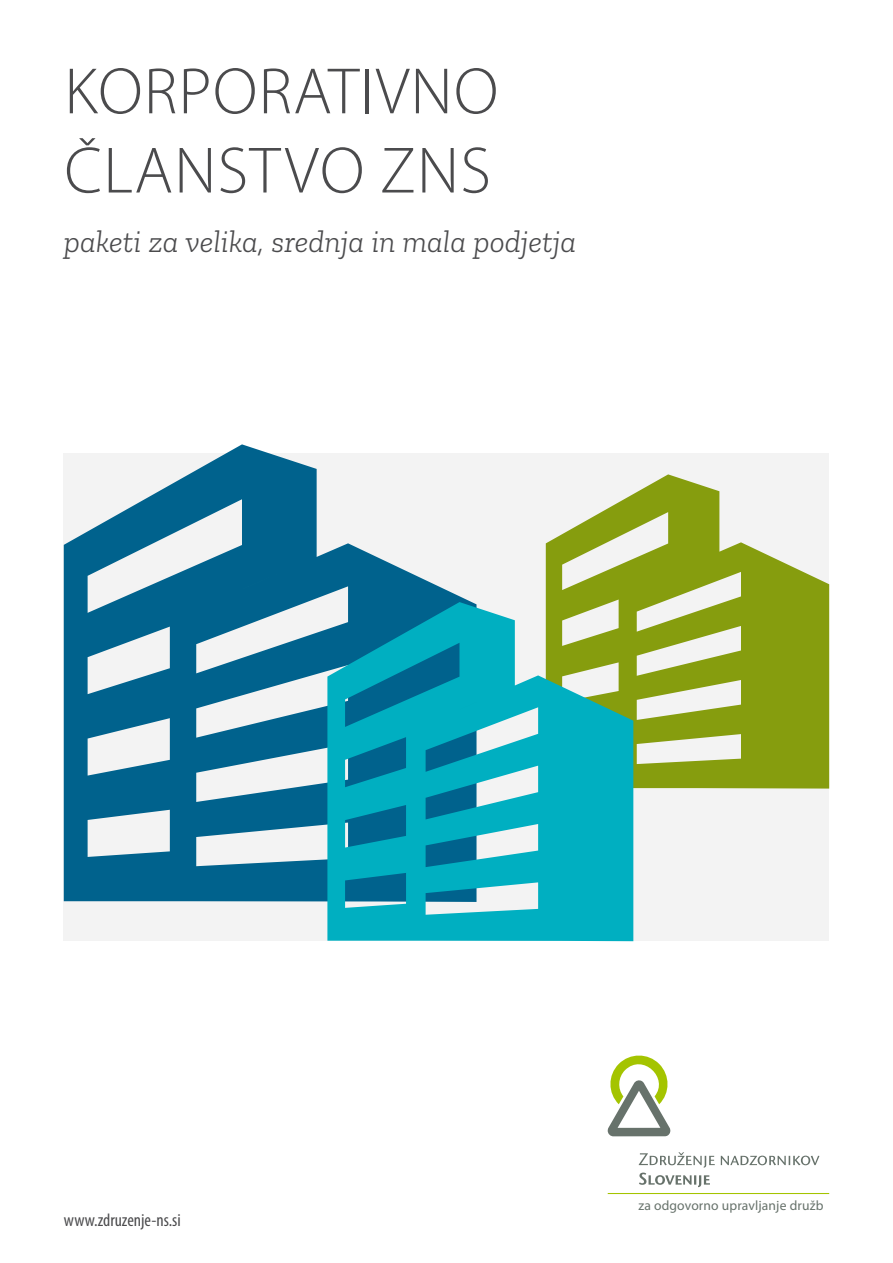
<style>
.page{position:relative;width:893px;height:1263px;background:#fff}
.page>*{position:absolute;margin:0;border:0;box-sizing:border-box;transform-origin:0 0}
.t1{font:300 66px/79.2px "Myriad Pro";letter-spacing:.02em;color:#4b4b4d}
.t2{font:italic 300 31.5px "Zilla Slab";color:#4b4b4d}
.t3{font:condensed 18px "Myriad Pro";color:#4b4b4d}
.t4{font:13.65px "Myriad Pro";letter-spacing:.01em;color:#67726b}
</style>
<div class="page">
<div style="left:64px;top:454px;width:765px;height:487px;background:#f3f3f3"></div>
<svg style="left:546px;top:474px;width:283px;height:314px;fill:#869d0e"></svg>
<svg style="left:608px;top:1055px;width:63px;height:81px"></svg>
<svg style="left:639px;top:1152px;width:180px;height:35px"></svg>
<hr style="left:608px;top:1193px;width:221px;height:1px;background:#a4c400">
<svg style="left:64px;top:444px;width:412px;height:458px;fill:#00628d"></svg>
<svg style="left:327px;top:602px;width:306px;height:339px;background:#27aab5"></svg>
<h1 class="t1" style="left:64px;top:51px;width:435px">KORPORATIVNO<br>ČLANSTVO ZNS</h1>
<p class="t2" style="left:64px;top:225px;width:514px">paketi za velika, srednja in mala podjetja</p>
<p class="t3" style="left:64px;top:1209px;width:118px">www.zdruzenje-ns.si</p>
<p class="t4" style="left:638px;top:1197px;width:186px">za odgovorno upravljanje družb</p>
</div>
